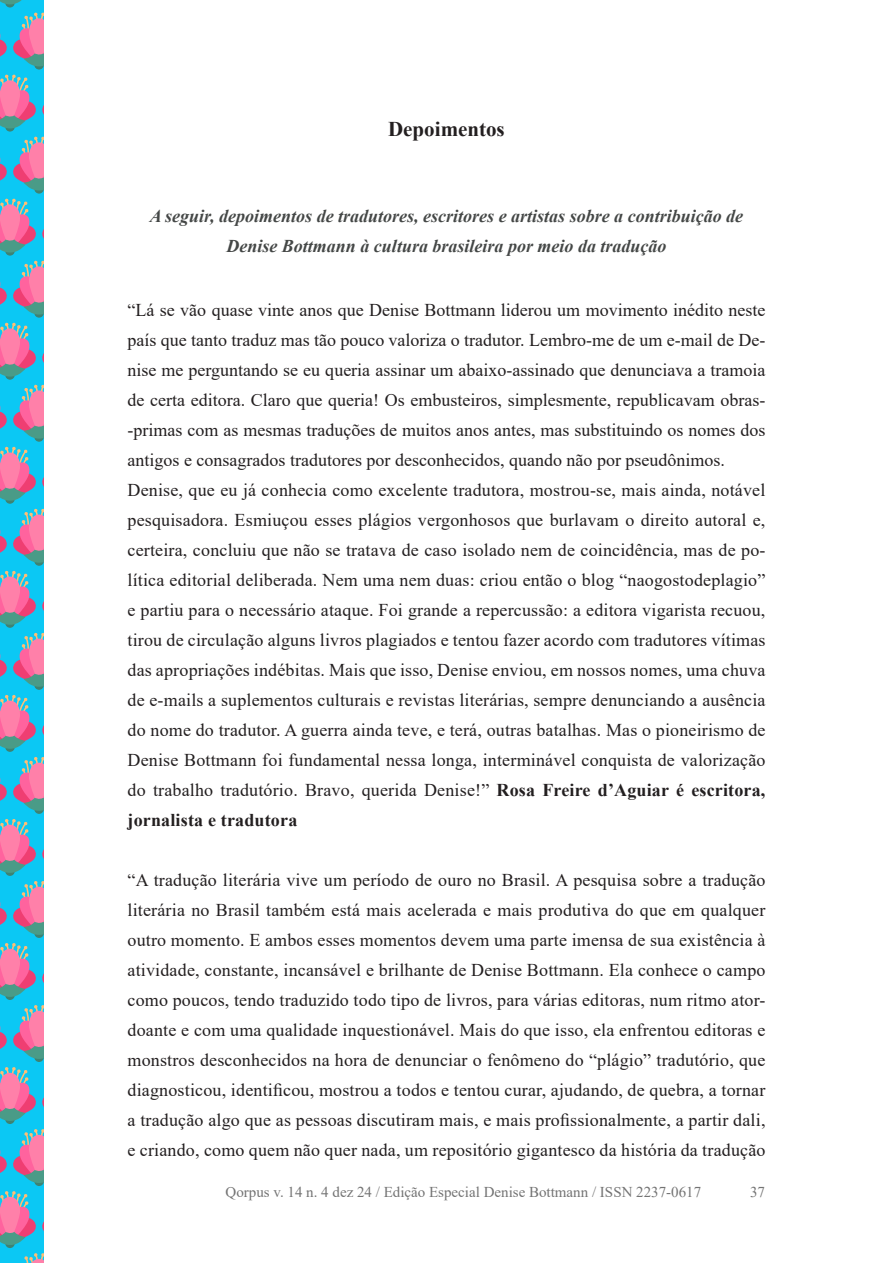
<style>
.page{position:relative;width:893px;height:1263px;background:#fff}
.page>*{position:absolute;margin:0;border:0;box-sizing:border-box;transform-origin:0 0}
.titulo_capitulo{font:700 21px "Times New Roman";color:#231f20}
.continuacao{font:18px/30px "Times New Roman";letter-spacing:.01em;color:#231f20;text-align:justify}
.autor{font:italic 700 18px/30px "Times New Roman";color:#444746;text-align:center}
.t1{font:15px "Times New Roman";color:#737373}
.s1{font-weight:700}
</style>
<div class="page">
<svg style="left:0;top:0;width:44px;height:1263px;background:#6da2c6"></svg>
<p class="titulo_capitulo" style="left:388px;top:114px;width:118px">Depoimentos</p>
<p class="autor" style="left:150px;top:200px;width:595px">A seguir, depoimentos de tradutores, escritores e artistas sobre a contribuição de<br>Denise Bottmann à cultura brasileira por meio da tradução</p>
<p class="continuacao" style="left:128px;top:295px;width:639px">“Lá se vão quase vinte anos que Denise Bottmann liderou um movimento inédito neste país que tanto traduz mas tão pouco valoriza o tradutor. Lembro-me de um e-mail de De&shy;nise me perguntando se eu queria assinar um abaixo-assinado que denunciava a tramoia de certa editora. Claro que queria! Os embusteiros, simplesmente, republicavam obras--primas com as mesmas traduções de muitos anos antes, mas substituindo os nomes dos antigos e consagrados tradutores por desconhecidos, quando não por pseudônimos.</p>
<p class="continuacao" style="left:128px;top:475px;width:639px">Denise, que eu já conhecia como excelente tradutora, mostrou-se, mais ainda, notável pesquisadora. Esmiuçou esses plágios vergonhosos que burlavam o direito autoral e, certeira, concluiu que não se tratava de caso isolado nem de coincidência, mas de po&shy;lítica editorial deliberada. Nem uma nem duas: criou então o blog “naogostodeplagio” e partiu para o necessário ataque. Foi grande a repercussão: a editora vigarista recuou, tirou de circulação alguns livros plagiados e tentou fazer acordo com tradutores vítimas das apropriações indébitas. Mais que isso, Denise enviou, em nossos nomes, uma chuva de e-mails a suplementos culturais e revistas literárias, sempre denunciando a ausência do nome do tradutor. A guerra ainda teve, e terá, outras batalhas. Mas o pioneirismo de Denise Bottmann foi fundamental nessa longa, interminável conquista de valorização do trabalho tradutório. Bravo, querida Denise!” <span class="s1">Rosa Freire d’Aguiar é escritora, jornalista e tradutora</span></p>
<p class="continuacao" style="left:128px;top:865px;width:639px">“A tradução literária vive um período de ouro no Brasil. A pesquisa sobre a tradução literária no Brasil também está mais acelerada e mais produtiva do que em qualquer outro momento. E ambos esses momentos devem uma parte imensa de sua existência à atividade, constante, incansável e brilhante de Denise Bottmann. Ela conhece o campo como poucos, tendo traduzido todo tipo de livros, para várias editoras, num ritmo ator&shy;doante e com uma qualidade inquestionável. Mais do que isso, ela enfrentou editoras e monstros desconhecidos na hora de denunciar o fenômeno do “plágio” tradutório, que diagnosticou, identificou, mostrou a todos e tentou curar, ajudando, de quebra, a tornar a tradução algo que as pessoas discutiram mais, e mais profissionalmente, a partir dali, e criando, como quem não quer nada, um repositório gigantesco da história da tradução</p>
<p class="t1" style="left:226px;top:1182px;width:477px">Qorpus v. 14 n. 4 dez 24 / Edição Especial Denise Bottmann / ISSN 2237-0617</p>
<p class="t1" style="left:750px;top:1182px;width:16px">37</p>
</div>
